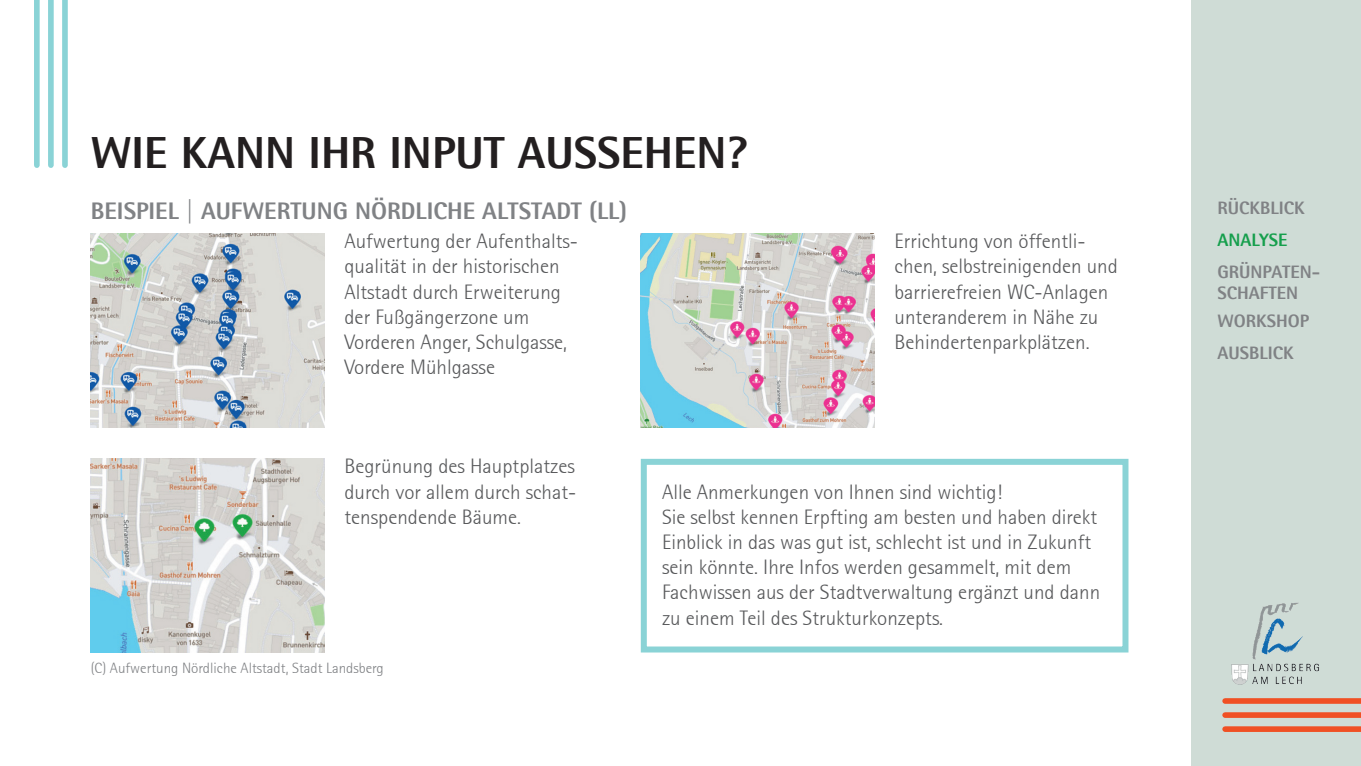
<style>
.page{position:relative;width:1361px;height:766px;background:#fff}
.page>*{position:absolute;margin:0;border:0;box-sizing:border-box;transform-origin:0 0}
.t1{font:800 45px "Agfa Rotis Semisans";color:#231f20}
.t2{font:800 24px "Agfa Rotis Semisans";color:#808285}
.t3{font:300 21px/25.2px "Rotis Semi Sans 45";color:#57585a}
.t4{font:800 18px/21.6px "Agfa Rotis Semisans";color:#808285}
.t5{font:800 18px "Agfa Rotis Semisans";color:#169f4d}
.t6{font:300 15px "Rotis Semi Sans 45";color:#808285}
</style>
<div class="page">
<div style="left:1192px;top:0;width:169px;height:765px;background:#cfdcd6"></div>
<div style="left:62px;top:0;width:6px;height:165px;background:#8ad3d6"></div>
<div style="left:48px;top:0;width:6px;height:165px;background:#8ad3d6"></div>
<div style="left:34px;top:0;width:6px;height:165px;background:#8ad3d6"></div>
<div style="left:1225px;top:698px;width:136px;height:5px;background:#f05024"></div>
<div style="left:1225px;top:712px;width:136px;height:5px;background:#f05024"></div>
<div style="left:1225px;top:726px;width:136px;height:5px;background:#f05024"></div>
<img style="left:1231px;top:602px;width:88px;height:83px">
<div style="left:641px;top:458px;width:487px;height:194px;border:6px solid #8ad3d6"></div>
<img style="left:641px;top:233px;width:233px;height:194px">
<img style="left:91px;top:458px;width:234px;height:194px">
<img style="left:91px;top:233px;width:234px;height:194px">
<h1 class="t1" style="left:91px;top:124px;width:658px">WIE KANN IHR INPUT AUSSEHEN?</h1>
<p class="t2" style="left:91px;top:195px;width:538px">BEISPIEL | AUFWERTUNG NÖRDLICHE ALTSTADT (LL)</p>
<p class="t3" style="left:344px;top:228px;width:235px">Aufwertung der Aufenthalts&shy;qualität in der historischen<br>Altstadt durch Erweiterung der Fußgängerzone um<br>Vorderen Anger, Schulgasse,<br>Vordere Mühlgasse</p>
<p class="t3" style="left:894px;top:228px;width:225px">Errichtung von öffentli&shy;chen, selbstreinigenden und barrierefreien WC-Anlagen unteranderem in Nähe zu<br>Behindertenparkplätzen.</p>
<p class="t3" style="left:344px;top:453px;width:233px;text-align:justify">Begrünung des Hauptplatzes durch vor allem durch schat&shy;tenspendende Bäume.</p>
<p class="t6" style="left:91px;top:659px;width:295px">(C) Aufwertung Nördliche Altstadt, Stadt Landsberg</p>
<p class="t3" style="left:662px;top:478px;width:440px">Alle Anmerkungen von Ihnen sind wichtig!<br>Sie selbst kennen Erpfting am besten und haben direkt Einblick in das was gut ist, schlecht ist und in Zukunft sein könnte. Ihre Infos werden gesammelt, mit dem Fachwissen aus der Stadtverwaltung ergänzt und dann zu einem Teil des Strukturkonzepts.</p>
<p class="t4" style="left:1217px;top:197px;width:89px">RÜCKBLICK</p>
<p class="t5" style="left:1217px;top:228px;width:72px">ANALYSE</p>
<p class="t4" style="left:1217px;top:260px;width:104px">GRÜNPATEN-<br>SCHAFTEN</p>
<p class="t4" style="left:1217px;top:310px;width:93px">WORKSHOP</p>
<p class="t4" style="left:1217px;top:341px;width:78px">AUSBLICK</p>
</div>
